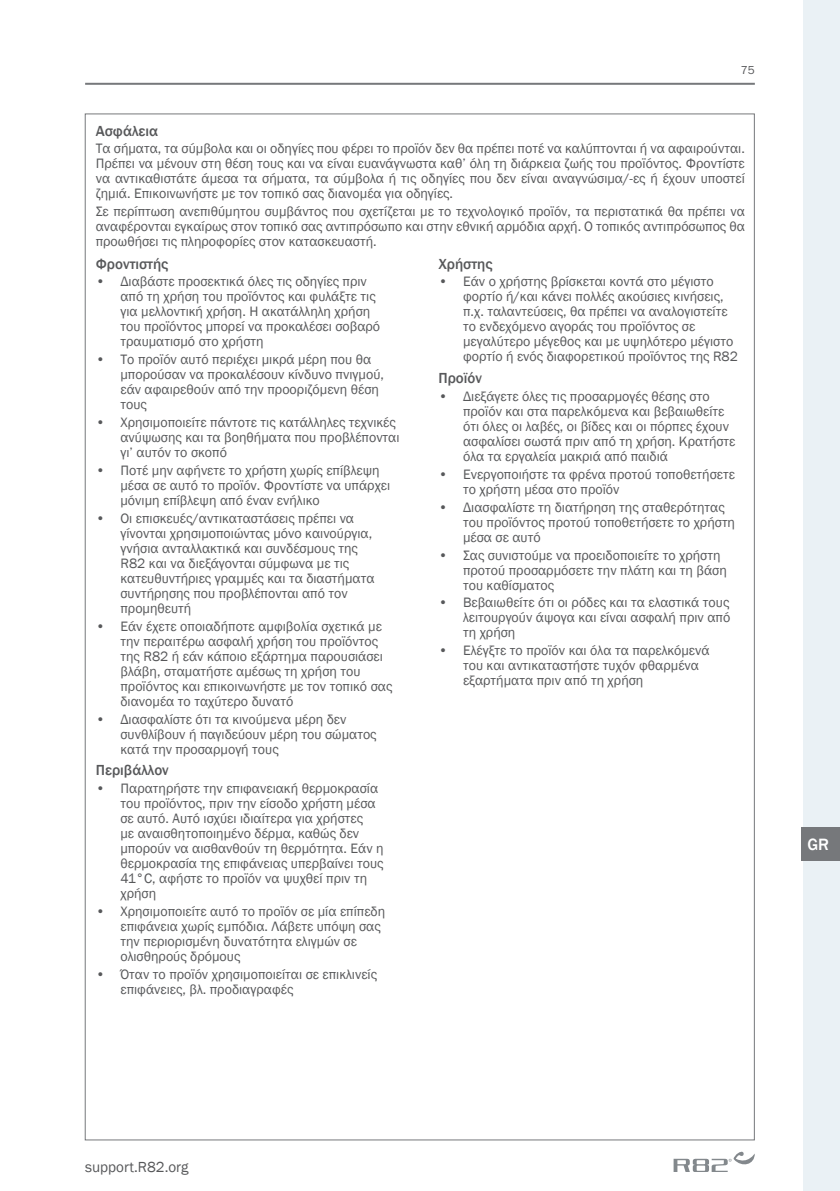
<style>
.page{position:relative;width:840px;height:1191px;background:#fff}
.page>*{position:absolute;margin:0;border:0;box-sizing:border-box;transform-origin:0 0}
.t1{font:500 16.8px "Franklin Gothic";color:#fff}
.Head_GR{font:500 15px "Franklin Gothic";color:#57585a}
.t2{font:15px "Franklin Gothic";color:#57585a}
.Body_GR{font:14px/15px "Franklin Gothic";color:#57585a}
.t3{font:12px "Franklin Gothic URW Boo";color:#57585a}
</style>
<div class="page">
<hr style="left:85px;top:83px;width:669px;height:2px;background:#76787b">
<svg style="left:673px;top:1151px;width:81px;height:21px"></svg>
<div style="left:802px;top:0;width:37px;height:1191px;background:#eaf1f5"></div>
<div style="left:801px;top:827px;width:38px;height:34px;background:#76787b"></div>
<p class="t3" style="left:740px;top:62px;width:16px">75</p>
<p class="Head_GR" style="left:96px;top:121px;width:64px">Ασφάλεια</p>
<p class="Body_GR" style="left:96px;top:142px;width:650px;text-align:justify">Τα σήματα, τα σύμβολα και οι οδηγίες που φέρει το προϊόν δεν θα πρέπει ποτέ να καλύπτονται ή να αφαιρούνται.<br>Πρέπει να μένουν στη θέση τους και να είναι ευανάγνωστα καθ’ όλη τη διάρκεια ζωής του προϊόντος. Φροντίστε να αντικαθιστάτε άμεσα τα σήματα, τα σύμβολα ή τις οδηγίες που δεν είναι αναγνώσιμα/-ες ή έχουν υποστεί ζημιά. Επικοινωνήστε με τον τοπικό σας διανομέα για οδηγίες.</p>
<p class="Body_GR" style="left:96px;top:204px;width:650px;text-align:justify">Σε περίπτωση ανεπιθύμητου συμβάντος που σχετίζεται με το τεχνολογικό προϊόν, τα περιστατικά θα πρέπει να αναφέρονται εγκαίρως στον τοπικό σας αντιπρόσωπο και στην εθνική αρμόδια αρχή. Ο τοπικός αντιπρόσωπος θα προωθήσει τις πληροφορίες στον κατασκευαστή.</p>
<p class="Head_GR" style="left:96px;top:254px;width:74px">Φροντιστής</p>
<p class="Body_GR" style="left:120px;top:274px;width:261px;text-indent:-25px">• Διαβάστε προσεκτικά όλες τις οδηγίες πριν από τη χρήση του προϊόντος και φυλάξτε τις για μελλοντική χρήση. Η ακατάλληλη χρήση του προϊόντος μπορεί να προκαλέσει σοβαρό τραυματισμό στο χρήστη</p>
<p class="Body_GR" style="left:120px;top:352px;width:265px;text-indent:-25px">• Το προϊόν αυτό περιέχει μικρά μέρη που θα μπορούσαν να προκαλέσουν κίνδυνο πνιγμού, εάν αφαιρεθούν από την προοριζόμενη θέση τους</p>
<p class="Body_GR" style="left:120px;top:415px;width:280px;text-indent:-25px">• Χρησιμοποιείτε πάντοτε τις κατάλληλες τεχνικές ανύψωσης και τα βοηθήματα που προβλέπονται γι’ αυτόν το σκοπό</p>
<p class="Body_GR" style="left:120px;top:463px;width:271px;text-indent:-25px">• Ποτέ μην αφήνετε το χρήστη χωρίς επίβλεψη μέσα σε αυτό το προϊόν. Φροντίστε να υπάρχει μόνιμη επίβλεψη από έναν ενήλικο</p>
<p class="Body_GR" style="left:120px;top:511px;width:255px;text-indent:-25px">• Οι επισκευές/αντικαταστάσεις πρέπει να γίνονται χρησιμοποιώντας μόνο καινούργια, γνήσια ανταλλακτικά και συνδέσμους της R82 και να διεξάγονται σύμφωνα με τις κατευθυντήριες γραμμές και τα διαστήματα συντήρησης που προβλέπονται από τον προμηθευτή</p>
<p class="Body_GR" style="left:120px;top:619px;width:273px;text-indent:-25px">• Εάν έχετε οποιαδήποτε αμφιβολία σχετικά με την περαιτέρω ασφαλή χρήση του προϊόντος της R82 ή εάν κάποιο εξάρτημα παρουσιάσει βλάβη, σταματήστε αμέσως τη χρήση του προϊόντος και επικοινωνήστε με τον τοπικό σας διανομέα το ταχύτερο δυνατό</p>
<p class="Body_GR" style="left:120px;top:711px;width:257px;text-indent:-25px">• Διασφαλίστε ότι τα κινούμενα μέρη δεν συνθλίβουν ή παγιδεύουν μέρη του σώματος κατά την προσαρμογή τους</p>
<p class="Head_GR" style="left:96px;top:761px;width:75px">Περιβάλλον</p>
<p class="Body_GR" style="left:120px;top:781px;width:264px;text-indent:-25px">• Παρατηρήστε την επιφανειακή θερμοκρασία του προϊόντος, πριν την είσοδο χρήστη μέσα σε αυτό. Αυτό ισχύει ιδιαίτερα για χρήστες<br>με αναισθητοποιημένο δέρμα, καθώς δεν μπορούν να αισθανθούν τη θερμότητα. Εάν η θερμοκρασία της επιφάνειας υπερβαίνει τους 41°C, αφήστε το προϊόν να ψυχθεί πριν τη χρήση</p>
<p class="Body_GR" style="left:120px;top:904px;width:266px;text-indent:-25px">• Χρησιμοποιείτε αυτό το προϊόν σε μία επίπεδη επιφάνεια χωρίς εμπόδια. Λάβετε υπόψη σας την περιορισμένη δυνατότητα ελιγμών σε ολισθηρούς δρόμους</p>
<p class="Body_GR" style="left:120px;top:967px;width:258px;text-indent:-25px">• Όταν το προϊόν χρησιμοποιείται σε επικλινείς επιφάνειες, βλ. προδιαγραφές</p>
<p class="Head_GR" style="left:438px;top:254px;width:56px">Χρήστης</p>
<p class="Body_GR" style="left:463px;top:274px;width:276px;text-indent:-25px">• Εάν ο χρήστης βρίσκεται κοντά στο μέγιστο φορτίο ή/και κάνει πολλές ακούσιες κινήσεις, π.χ. ταλαντεύσεις, θα πρέπει να αναλογιστείτε το ενδεχόμενο αγοράς του προϊόντος σε μεγαλύτερο μέγεθος και με υψηλότερο μέγιστο φορτίο ή ενός διαφορετικού προϊόντος της R82</p>
<p class="Head_GR" style="left:438px;top:369px;width:45px">Προϊόν</p>
<p class="Body_GR" style="left:463px;top:389px;width:274px;text-indent:-25px">• Διεξάγετε όλες τις προσαρμογές θέσης στο προϊόν και στα παρελκόμενα και βεβαιωθείτε ότι όλες οι λαβές, οι βίδες και οι πόρπες έχουν ασφαλίσει σωστά πριν από τη χρήση. Κρατήστε όλα τα εργαλεία μακριά από παιδιά</p>
<p class="Body_GR" style="left:463px;top:467px;width:273px;text-indent:-25px">• Ενεργοποιήστε τα φρένα προτού τοποθετήσετε το χρήστη μέσα στο προϊόν</p>
<p class="Body_GR" style="left:463px;top:500px;width:273px;text-indent:-25px">• Διασφαλίστε τη διατήρηση της σταθερότητας του προϊόντος προτού τοποθετήσετε το χρήστη μέσα σε αυτό</p>
<p class="Body_GR" style="left:463px;top:547px;width:265px;text-indent:-25px">• Σας συνιστούμε να προειδοποιείτε το χρήστη προτού προσαρμόσετε την πλάτη και τη βάση του καθίσματος</p>
<p class="Body_GR" style="left:463px;top:595px;width:268px;text-align:justify;text-indent:-25px">• Βεβαιωθείτε ότι οι ρόδες και τα ελαστικά τους λειτουργούν άψογα και είναι ασφαλή πριν από τη χρήση</p>
<p class="Body_GR" style="left:463px;top:643px;width:248px;text-indent:-25px">• Ελέγξτε το προϊόν και όλα τα παρελκόμενά του και αντικαταστήστε τυχόν φθαρμένα εξαρτήματα πριν από τη χρήση</p>
<p class="t1" style="left:807px;top:834px;width:23px">GR</p>
<p class="t2" style="left:85px;top:1157px;width:105px">support.R82.org</p>
</div>
